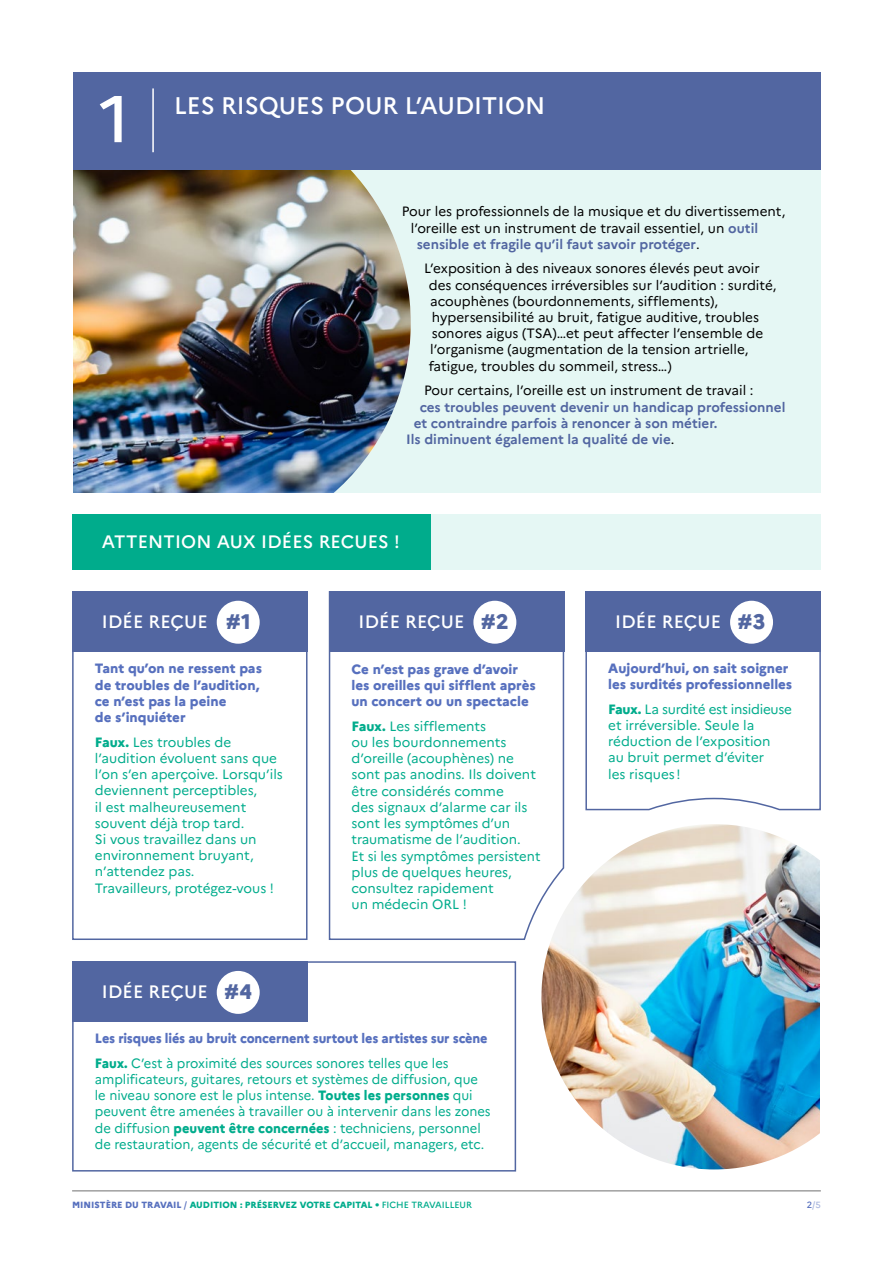
<style>
.page{position:relative;width:893px;height:1263px;background:#fff}
.page>*{position:absolute;margin:0;border:0;box-sizing:border-box;transform-origin:0 0}
.t1{font:500 66px "Marianne";color:#fff}
._02_Inter_bandeau{font:500 24px "Marianne";color:#fff}
.t2{font:800 21px "Marianne";color:#5266a1}
._02_Inter__2_bloc{font:500 18px "Marianne";letter-spacing:.01em;color:#fff}
._02_Txt_courant{font:13.5px/16.2px "Marianne";color:#00ac8c}
._02_Txt_courant-2{font:13.5px/16.2px "Marianne";color:#000}
._02_Txt_courant-3{font:13.5px/16.2px "Marianne";color:#00ac8c;scale:.96 1}
._02_Txt_courant-4{font:800 13.5px/16.2px "Marianne";color:#5770be}
._02_Txt_courant-5{font:700 13.5px "Marianne";color:#5266a1}
._02_Txt_courant-6{font:800 13.5px "Marianne";color:#5770be;scale:.95 1}
.t3{font:800 9px "Marianne";color:#00ac8c}
.t4{font:500 9px "Marianne";color:#abb8df}
.s1{font-weight:700;color:#5266a1}
.s2{font-weight:400;color:#000}
.s3{font-weight:800}
.s4{color:#5770be}
.s5{font-weight:500;color:#5770be}
.s6{font-weight:500}
</style>
<div class="page">
<hr style="left:72px;top:1190px;width:749px;height:1px;background:#808080">
<div style="left:72px;top:155px;width:749px;height:338px;background:#e5f7f4"></div>
<img style="left:72px;top:170px;width:339px;height:323px">
<img style="left:541px;top:824px;width:346px;height:345px;border-radius:173px">
<div style="left:72px;top:72px;width:749px;height:98px;background:#5266a1"></div>
<hr style="left:152px;top:88px;width:2px;height:64px;background:#fff">
<div style="left:821px;top:702px;width:72px;height:480px;background:#fff"></div>
<div style="left:72px;top:514px;width:749px;height:56px;background:#e5f7f4"></div>
<div style="left:72px;top:514px;width:358px;height:56px;background:#00ac8c"></div>
<div style="left:72px;top:591px;width:236px;height:349px;border:2px solid #5266a1"></div>
<div style="left:72px;top:591px;width:236px;height:60px;background:#5266a1"></div>
<div style="left:217px;top:601px;width:43px;height:43px;background:#fff;border-radius:50%"></div>
<div style="left:72px;top:961px;width:444px;height:210px;border:2px solid #5266a1"></div>
<div style="left:72px;top:961px;width:236px;height:61px;background:#5266a1"></div>
<div style="left:217px;top:971px;width:43px;height:43px;background:#fff;border-radius:50%"></div>
<svg style="left:328px;top:591px;width:238px;height:350px"></svg>
<div style="left:329px;top:591px;width:235px;height:60px;background:#5266a1"></div>
<div style="left:473px;top:601px;width:43px;height:43px;background:#fff;border-radius:50%"></div>
<svg style="left:585px;top:651px;width:236px;height:160px"></svg>
<div style="left:585px;top:591px;width:236px;height:60px;background:#5266a1"></div>
<div style="left:730px;top:601px;width:43px;height:43px;background:#fff;border-radius:50%"></div>
<p class="t1" style="left:99px;top:78px;width:32px">1</p>
<p class="_02_Inter_bandeau" style="left:174px;top:90px;width:373px">LES RISQUES POUR L’AUDITION</p>
<p class="_02_Txt_courant-2" style="left:402px;top:203px;width:385px">Pour les professionnels de la musique et du divertissement,</p>
<p class="_02_Txt_courant-2" style="left:411px;top:220px;width:349px">l’oreille est un instrument de travail essentiel, un <span class="s1">outil</span></p>
<p class="_02_Txt_courant-5" style="left:417px;top:236px;width:284px">sensible et fragile qu’il faut savoir protéger<span class="s2">.</span></p>
<p class="_02_Txt_courant-2" style="left:429px;top:261px;width:349px;text-indent:-4px">L’exposition à des niveaux sonores élevés peut avoir des conséquences irréversibles sur l’audition : surdité, acouphènes (bourdonnements, sifflements), hypersensibilité au bruit, fatigue auditive, troubles sonores aigus (TSA)…et peut affecter l’ensemble de l’organisme (augmentation de la tension artrielle, fatigue, troubles du sommeil, stress…)</p>
<p class="_02_Txt_courant-2" style="left:424px;top:382px;width:331px">Pour certains, l’oreille est un instrument de travail :</p>
<p class="_02_Txt_courant-5" style="left:420px;top:399px;width:367px">ces troubles peuvent devenir un handicap professionnel</p>
<p class="_02_Txt_courant-5" style="left:414px;top:415px;width:305px">et contraindre parfois à renoncer à son métier.</p>
<p class="_02_Txt_courant-5" style="left:406px;top:431px;width:270px">Ils diminuent également la qualité de vie<span class="s2">.</span></p>
<p class="_02_Inter__2_bloc" style="left:102px;top:531px;width:299px">ATTENTION AUX IDÉES RECUES !</p>
<p class="_02_Inter__2_bloc" style="left:102px;top:611px;width:108px">IDÉE REÇUE</p>
<p class="t2" style="left:226px;top:609px;width:27px">#1</p>
<p class="_02_Txt_courant-4" style="left:95px;top:660px;width:169px">Tant qu’on ne ressent pas de troubles de l’audition, ce n’est pas la peine<br>de s’inquiéter</p>
<p class="_02_Txt_courant" style="left:95px;top:734px;width:190px"><span class="s3">Faux.</span> Les troubles de l’audition évoluent sans que l’on s’en aperçoive. Lorsqu’ils deviennent perceptibles,<br>il est malheureusement souvent déjà trop tard.<br>Si vous travaillez dans un environnement bruyant, n’attendez pas.<br>Travailleurs, protégez-vous !</p>
<p class="_02_Inter__2_bloc" style="left:102px;top:981px;width:108px">IDÉE REÇUE</p>
<p class="t2" style="left:224px;top:979px;width:29px">#4</p>
<p class="_02_Inter__2_bloc" style="left:359px;top:611px;width:108px">IDÉE REÇUE</p>
<p class="t2" style="left:481px;top:609px;width:29px">#2</p>
<p class="_02_Txt_courant-4" style="left:352px;top:661px;width:186px">Ce n’est pas grave d’avoir les oreilles qui sifflent après un concert ou un spectacle</p>
<p class="_02_Txt_courant" style="left:352px;top:718px;width:190px"><span class="s3">Faux.</span> Les sifflements<br>ou les bourdonnements d’oreille (acouphènes) ne sont pas anodins. Ils doivent être considérés comme<br>des signaux d’alarme car ils sont les symptômes d’un traumatisme de l’audition.<br>Et si les symptômes persistent plus de quelques heures, consultez rapidement<br>un médecin ORL !</p>
<p class="_02_Txt_courant-6" style="left:95px;top:1030px;width:415px">Les risques liés au bruit concernent surtout les artistes sur scène</p>
<p class="_02_Txt_courant-3" style="left:95px;top:1055px;width:414px"><span class="s3">Faux.</span> C’est à proximité des sources sonores telles que les amplificateurs, guitares, retours et systèmes de diffusion, que le niveau sonore est le plus intense. <span class="s3">Toutes les personnes</span> qui peuvent être amenées à travailler ou à intervenir dans les zones de diffusion <span class="s3">peuvent être concernées</span> : techniciens, personnel de restauration, agents de sécurité et d’accueil, managers, etc.</p>
<p class="_02_Inter__2_bloc" style="left:615px;top:611px;width:108px">IDÉE REÇUE</p>
<p class="t2" style="left:738px;top:609px;width:29px">#3</p>
<p class="_02_Txt_courant-4" style="left:608px;top:660px;width:186px">Aujourd’hui, on sait soigner les surdités professionnelles</p>
<p class="_02_Txt_courant" style="left:608px;top:701px;width:185px"><span class="s3">Faux.</span> La surdité est insidieuse et irréversible. Seule la réduction de l’exposition<br>au bruit permet d’éviter<br>les risques !</p>
<p class="t3" style="left:72px;top:1199px;width:401px"><span class="s4">MINISTÈRE DU TRAVAIL</span> <span class="s5">/</span> AUDITION : PRÉSERVEZ VOTRE CAPITAL • <span class="s6">FICHE TRAVAILLEUR</span></p>
<p class="t4" style="left:807px;top:1199px;width:16px"><span class="s4">2</span>/5</p>
</div>
